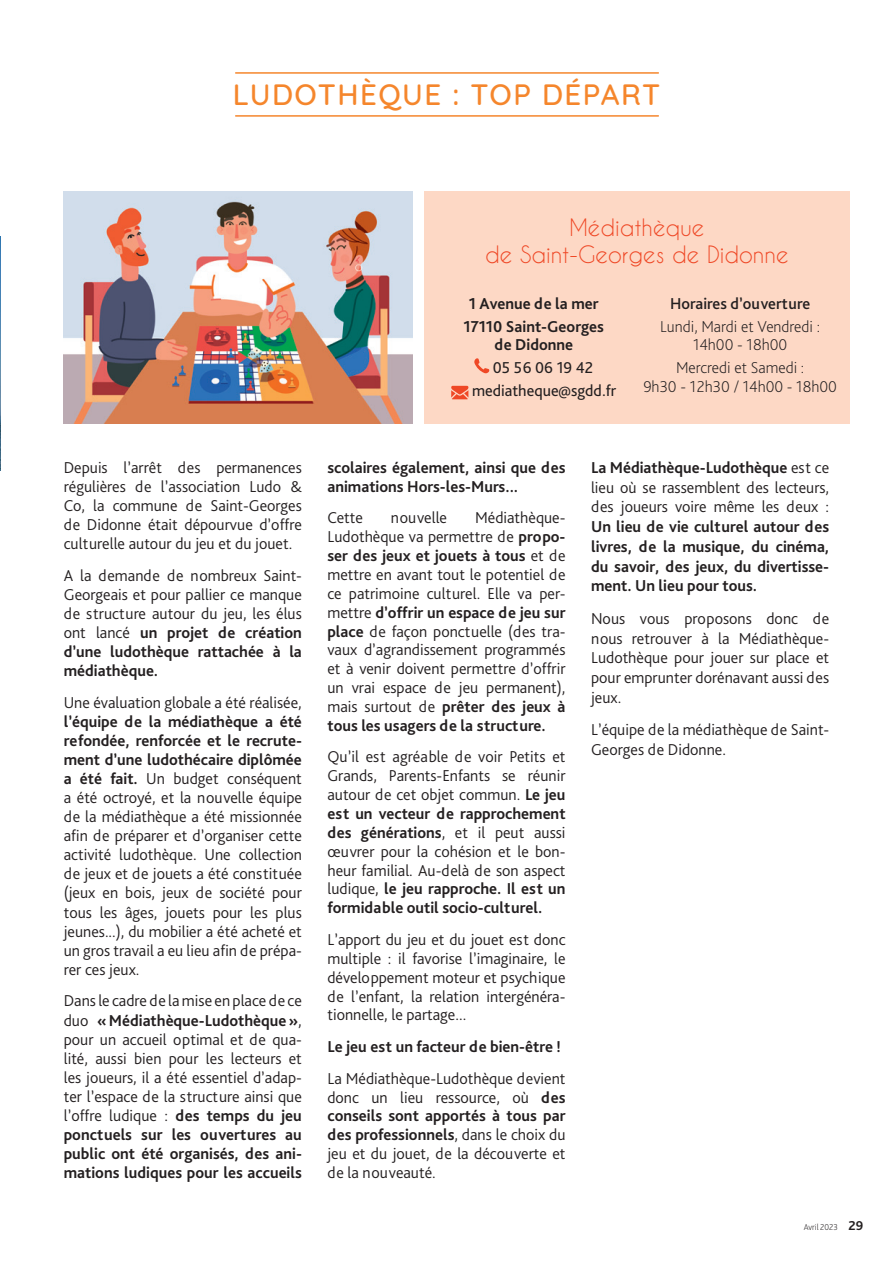
<style>
.page{position:relative;width:893px;height:1263px;background:#fff}
.page>*{position:absolute;margin:0;border:0;box-sizing:border-box;transform-origin:0 0}
.texte_courant{font:500 30px "Quicksand";letter-spacing:.05em;color:#f5862c}
.Titre_encart{font:22.5px/27px "Caviar Dreams";color:#ef4826;text-align:center}
.Texte_courant{font:300 16.5px/19px "Bliss Pro";color:#231f20;text-align:justify}
.Texte_courant-2{font:700 16.5px/19.8px "Bliss Pro";color:#231f20}
.Texte_courant-3{font:200 16.5px/18.8px "Bliss Pro";color:#231f20;text-align:center}
.Texte_courant-4{font:16.5px "Bliss Pro";color:#231f20}
.Texte_courant-5{font:500 16.5px "Bliss Pro";color:#231f20}
.t1{font:200 9px "Bliss Pro";letter-spacing:-.005em;color:#231f20;scale:.96 1}
.s1{font-weight:700}
.s2{font-weight:300}
.s3{font-weight:700;font-size:13.5px}
</style>
<div class="page">
<img style="left:0;top:237px;width:1px;height:233px">
<img style="left:64px;top:191px;width:349px;height:233px">
<div style="left:424px;top:191px;width:426px;height:233px;background:#fdd8c5"></div>
<svg style="left:474px;top:358px;width:15px;height:16px"></svg>
<svg style="left:451px;top:386px;width:17px;height:13px"></svg>
<hr style="left:236px;top:115px;width:422px;height:2px;background:#f5862c">
<hr style="left:236px;top:72px;width:422px;height:2px;background:#f5862c">
<p class="texte_courant" style="left:233px;top:70px;width:429px">LUDOTHÈQUE : TOP DÉPART</p>
<p class="Texte_courant" style="left:64px;top:457px;width:240px">Depuis l’arrêt des permanences régulières de l’association Ludo &amp; Co, la commune de Saint-Georges de Didonne était dépourvue d’offre culturelle autour du jeu et du jouet.</p>
<p class="Texte_courant" style="left:64px;top:565px;width:240px">A la demande de nombreux Saint-Georgeais et pour pallier ce manque de structure autour du jeu, les élus ont lancé <span class="s1">un projet de création d’une ludothèque rattachée à la médiathèque.</span></p>
<p class="Texte_courant" style="left:64px;top:692px;width:240px">Une évaluation globale a été réalisée, <span class="s1">l’équipe de la médiathèque a été refondée, renforcée et le recrute&shy;ment d’une ludothécaire diplômée a été fait.</span> Un budget conséquent a été octroyé, et la nouvelle équipe de la médiathèque a été missionnée afin de préparer et d’organiser cette activité ludothèque. Une collection de jeux et de jouets a été constituée (jeux en bois, jeux de société pour tous les âges, jouets pour les plus jeunes...), du mobilier a été acheté et un gros travail a eu lieu afin de prépa&shy;rer ces jeux.</p>
<p class="Texte_courant" style="left:64px;top:991px;width:240px">Dans le cadre de la mise en place de ce duo <span class="s1">«Médiathèque-Ludothèque»</span>, pour un accueil optimal et de qua&shy;lité, aussi bien pour les lecteurs et les joueurs, il a été essentiel d’adap&shy;ter l’espace de la structure ainsi que l’offre ludique : <span class="s1">des temps du jeu ponctuels sur les ouvertures au public ont été organisés, des ani&shy;mations ludiques pour les accueils</span></p>
<p class="Titre_encart" style="left:485px;top:214px;width:305px">Médiathèque<br>de Saint-Georges de Didonne</p>
<p class="Texte_courant-2" style="left:469px;top:293px;width:131px">1 Avenue de la mer</p>
<p class="Texte_courant-2" style="left:463px;top:316px;width:142px;line-height:18.8px;text-align:center">17110 Saint-Georges de Didonne</p>
<p class="Texte_courant-4" style="left:493px;top:358px;width:102px">05 56 06 19 42</p>
<p class="Texte_courant-4" style="left:472px;top:381px;width:146px">mediatheque@sgdd.fr</p>
<p class="Texte_courant-5" style="left:670px;top:293px;width:142px">Horaires d’ouverture</p>
<p class="Texte_courant-3" style="left:660px;top:316px;width:161px">Lundi, Mardi et Vendredi :<br>14h00 - 18h00</p>
<p class="Texte_courant-3" style="left:643px;top:358px;width:195px">Mercredi et Samedi :<br>9h30 - 12h30 / 14h00 - 18h00</p>
<p class="Texte_courant-2" style="left:327px;top:457px;width:240px;line-height:18.9px">scolaires également, ainsi que des animations Hors-les-Murs...</p>
<p class="Texte_courant" style="left:327px;top:508px;width:37px">Cette</p>
<p class="Texte_courant" style="left:391px;top:508px;width:58px">nouvelle</p>
<p class="Texte_courant" style="left:327px;top:508px;width:240px;text-indent:148px">Médiathèque-Ludothèque va permettre de <span class="s1">propo&shy;ser des jeux et jouets à tous</span> et de mettre en avant tout le potentiel de ce patrimoine culturel. Elle va per&shy;mettre <span class="s1">d’offrir un espace de jeu sur place</span> de façon ponctuelle (des tra&shy;vaux d’agrandissement programmés et à venir doivent permettre d’offrir un vrai espace de jeu permanent), mais surtout de <span class="s1">prêter des jeux à tous les usagers de la structure.</span></p>
<p class="Texte_courant" style="left:327px;top:747px;width:240px">Qu’il est agréable de voir Petits et Grands, Parents-Enfants se réunir autour de cet objet commun. <span class="s1">Le jeu est un vecteur de rapprochement des générations</span>, et il peut aussi œuvrer pour la cohésion et le bon&shy;heur familial. Au-delà de son aspect ludique, <span class="s1">le jeu rapproche. Il est un formidable outil socio-culturel.</span></p>
<p class="Texte_courant" style="left:327px;top:930px;width:240px">L’apport du jeu et du jouet est donc multiple : il favorise l’imaginaire, le développement moteur et psychique de l’enfant, la relation intergénéra&shy;tionnelle, le partage...</p>
<p class="Texte_courant-2" style="left:327px;top:1036px;width:235px">Le jeu est un facteur de bien-être !</p>
<p class="Texte_courant" style="left:327px;top:1068px;width:240px">La Médiathèque-Ludothèque devient donc un lieu ressource, où <span class="s1">des conseils sont apportés à tous par des professionnels</span>, dans le choix du jeu et du jouet, de la découverte et de la nouveauté.</p>
<p class="Texte_courant-2" style="left:591px;top:457px;width:240px;text-align:justify">La Médiathèque-Ludothèque <span class="s2">est ce lieu où se rassemblent des lecteurs, des joueurs voire même les deux :<br></span>Un lieu de vie culturel autour des livres, de la musique, du cinéma, du savoir, des jeux, du divertisse&shy;ment. Un lieu pour tous.</p>
<p class="Texte_courant" style="left:591px;top:608px;width:240px;line-height:19.8px">Nous vous proposons donc de nous retrouver à la Médiathèque-Ludothèque pour jouer sur place et pour emprunter dorénavant aussi des jeux.</p>
<p class="Texte_courant" style="left:591px;top:720px;width:240px;line-height:19.8px">L’équipe de la médiathèque de Saint-<br>Georges de Didonne.</p>
<p class="t1" style="left:804px;top:1221px;width:64px">Avril 2023 <span class="s3">29</span></p>
</div>
